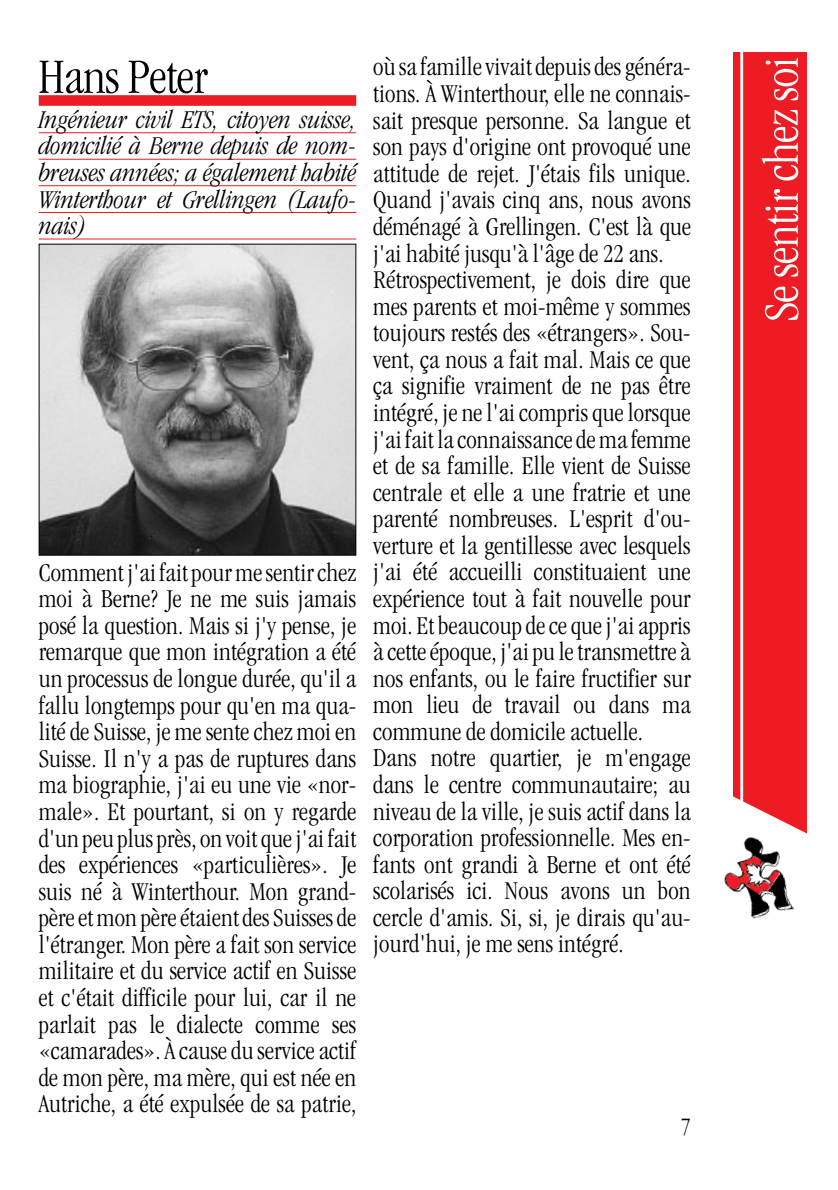
<style>
.page{position:relative;width:838px;height:1190px;background:#fff}
.page>*{position:absolute;margin:0;border:0;box-sizing:border-box;transform-origin:0 0}
.t1{font:300 condensed 51px "Garamond";letter-spacing:-.01em;color:#fff}
.t2{font:300 condensed 51px "Garamond";letter-spacing:-.01em;color:#000}
.t3{font:300 condensed 26.6px/26.6px "Garamond";letter-spacing:.005em;color:#000;text-align:justify}
.t4{font:italic 300 condensed 26.6px/26.6px "Garamond";color:#000;text-align:justify}
.t5{font:300 condensed 24.4px "Garamond";color:#000}
</style>
<div class="page">
<div style="left:733px;top:52px;width:74px;height:794px;background:#ed1c24"></div>
<hr style="left:740px;top:47px;width:3px;height:805px;background:#fff">
<svg style="left:733px;top:794px;width:74px;height:52px"></svg>
<div style="left:39px;top:95px;width:317px;height:11px;background:#ed1c24"></div>
<hr style="left:39px;top:132px;width:317px;height:1px;background:#ed1c24">
<hr style="left:39px;top:159px;width:317px;height:1px;background:#ed1c24">
<hr style="left:39px;top:185px;width:317px;height:1px;background:#ed1c24">
<hr style="left:39px;top:212px;width:317px;height:1px;background:#ed1c24">
<hr style="left:39px;top:239px;width:317px;height:1px;background:#ed1c24">
<img style="left:41px;top:246px;width:313px;height:308px">
<div style="left:39px;top:244px;width:317px;height:312px;border:1px solid #000"></div>
<img style="left:724px;top:827px;width:78px;height:92px">
<h1 class="t2" style="left:39px;top:57px;width:170px">Hans Peter</h1>
<p class="t4" style="left:39px;top:108px;width:319px">Ingénieur civil ETS, citoyen suisse, domicilié à Berne depuis de nom&shy;breuses années; a également habité Winterthour et Grellingen (Laufo&shy;nais)</p>
<p class="t3" style="left:39px;top:561px;width:319px">Comment j'ai fait pour me sentir chez moi à Berne? Je ne me suis jamais posé la question. Mais si j'y pense, je remarque que mon intégration a été un processus de longue durée, qu'il a fallu longtemps pour qu'en ma qua&shy;lité de Suisse, je me sente chez moi en Suisse. Il n'y a pas de ruptures dans ma biographie, j'ai eu une vie «nor&shy;male». Et pourtant, si on y regarde d'un peu plus près, on voit que j'ai fait des expériences «particulières». Je suis né à Winterthour. Mon grand&shy;père et mon père étaient des Suisses de l'étranger. Mon père a fait son service militaire et du service actif en Suisse et c'était difficile pour lui, car il ne parlait pas le dialecte comme ses «camarades». À cause du service actif de mon père, ma mère, qui est née en Autriche, a été expulsée de sa patrie,</p>
<p class="t3" style="left:373px;top:56px;width:319px;text-align:left">où sa famille vivait depuis des généra&shy;tions. À Winterthour, elle ne connais&shy;sait presque personne. Sa langue et son pays d'origine ont provoqué une attitude de rejet. J'étais fils unique.<br>Quand j'avais cinq ans, nous avons déménagé à Grellingen. C'est là que j'ai habité jusqu'à l'âge de 22 ans.<br>Rétrospectivement, je dois dire que mes parents et moi-même y sommes toujours restés des «étrangers». Sou&shy;vent, ça nous a fait mal. Mais ce que ça signifie vraiment de ne pas être intégré, je ne l'ai compris que lorsque j'ai fait la connaissance de ma femme et de sa famille. Elle vient de Suisse centrale et elle a une fratrie et une parenté nombreuses. L'esprit d'ou&shy;verture et la gentillesse avec lesquels j'ai été accueilli constituaient une expérience tout à fait nouvelle pour moi. Et beaucoup de ce que j'ai appris à cette époque, j'ai pu le transmettre à nos enfants, ou le faire fructifier sur mon lieu de travail ou dans ma commune de domicile actuelle.<br>Dans notre quartier, je m'engage dans le centre communautaire; au niveau de la ville, je suis actif dans la corporation professionnelle. Mes en&shy;fants ont grandi à Berne et ont été scolarisés ici. Nous avons un bon cercle d'amis. Si, si, je dirais qu'au&shy;jourd'hui, je me sens intégré.</p>
<p class="t5" style="left:681px;top:1117px;width:11px">7</p>
<h1 class="t1" style="left:762px;top:322px;width:266px;rotate:-90deg">Se sentir chez soi</h1>
</div>
